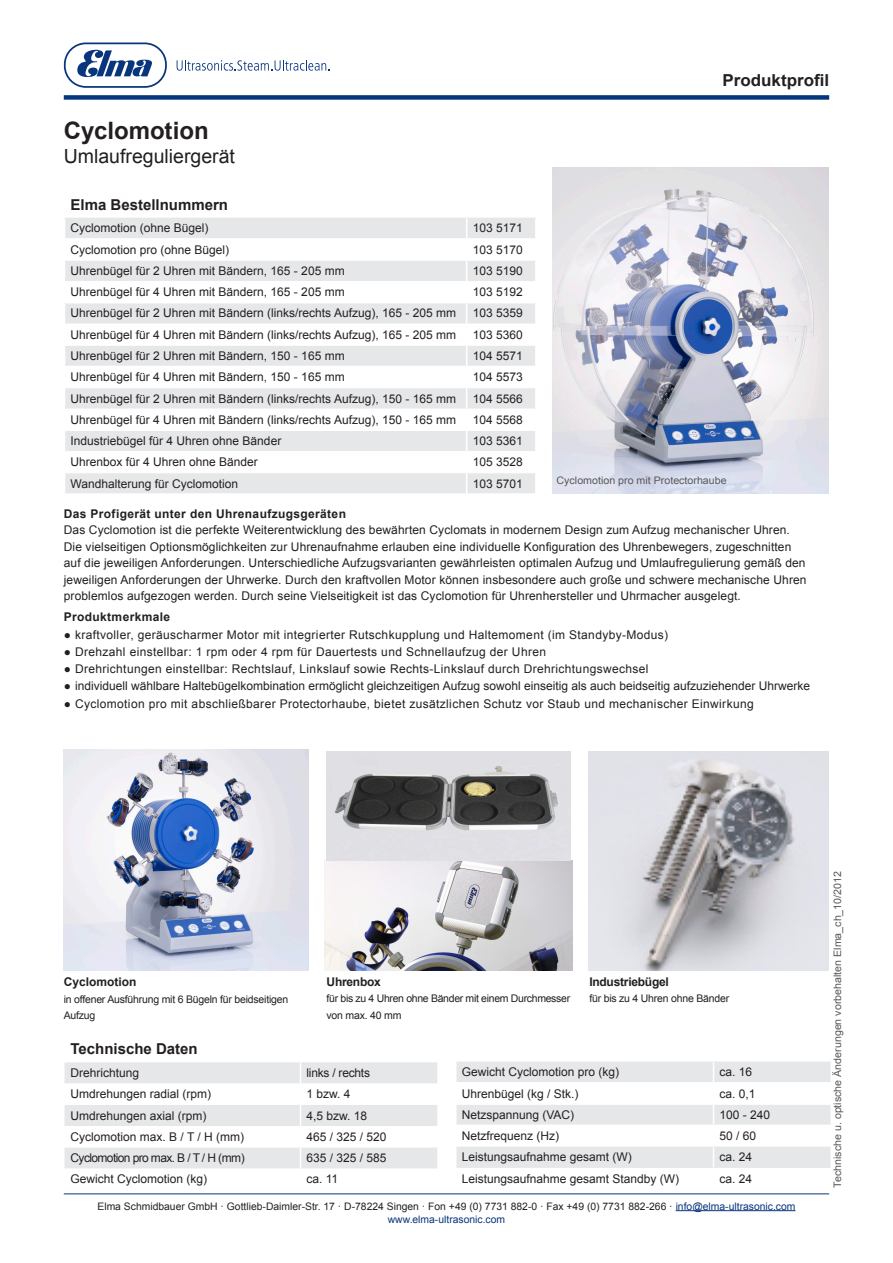
<style>
.page{position:relative;width:893px;height:1263px;background:#fff}
.page>*{position:absolute;margin:0;border:0;box-sizing:border-box;transform-origin:0 0}
.t1{font:700 24px "Arial";color:#231f20}
.t2{font:19.5px "Arial";color:#231f20}
.t3{font:700 16.5px "Arial";color:#231f20}
.t4{font:700 15px "Arial";color:#231f20}
.t5{font:12px/16.5px "Arial";color:#231f20}
.t6{font:12px "Arial";letter-spacing:.03em;color:#231f20}
.t7{font:700 12px "Arial";letter-spacing:.03em;color:#231f20}
.t8{font:12px "Arial";letter-spacing:-.05em;color:#231f20}
.t9{font:700 12px "Arial";letter-spacing:-.02em;color:#231f20}
.t10{font:12px "Arial";letter-spacing:-.02em;color:#231f20}
.t11{font:700 12px "Arial";color:#231f20}
.t12{font:10.5px/16.5px "Arial";letter-spacing:-.02em;color:#231f20}
.t13{font:10.35px/13.5px "Arial";color:#231f20;text-align:center}
.t14{font:10.35px "Arial";color:#57585a}
.s1{color:#08357c}
</style>
<div class="page">
<hr style="left:676px;top:1210px;width:119px;height:1px;background:#08357c">
<hr style="left:64px;top:1193px;width:765px;height:1px;background:#08367c">
<div style="left:64px;top:95px;width:765px;height:5px;background:#08367c"></div>
<svg style="left:64px;top:43px;width:103px;height:45px"></svg>
<svg style="left:177px;top:60px;width:153px;height:11px"></svg>
<svg style="left:65px;top:218px;width:470px;height:275px;fill:#e6e7e9"></svg>
<hr style="left:65px;top:238px;width:402px;height:2px;background:#fff">
<hr style="left:467px;top:238px;width:68px;height:2px;background:#fff">
<hr style="left:65px;top:302px;width:402px;height:1px;background:#fff">
<hr style="left:467px;top:302px;width:68px;height:1px;background:#fff">
<hr style="left:65px;top:366px;width:402px;height:1px;background:#fff">
<hr style="left:467px;top:366px;width:68px;height:1px;background:#fff">
<hr style="left:65px;top:429px;width:402px;height:2px;background:#fff">
<hr style="left:467px;top:429px;width:68px;height:2px;background:#fff">
<svg style="left:466px;top:218px;width:1px;height:275px"></svg>
<hr style="left:65px;top:260px;width:402px;height:1px;background:#fff">
<hr style="left:467px;top:260px;width:68px;height:1px;background:#fff">
<hr style="left:65px;top:281px;width:402px;height:1px;background:#fff">
<hr style="left:467px;top:281px;width:68px;height:1px;background:#fff">
<hr style="left:65px;top:324px;width:402px;height:1px;background:#fff">
<hr style="left:467px;top:324px;width:68px;height:1px;background:#fff">
<hr style="left:65px;top:345px;width:402px;height:1px;background:#fff">
<hr style="left:467px;top:345px;width:68px;height:1px;background:#fff">
<hr style="left:65px;top:387px;width:402px;height:1px;background:#fff">
<hr style="left:467px;top:387px;width:68px;height:1px;background:#fff">
<hr style="left:65px;top:409px;width:402px;height:1px;background:#fff">
<hr style="left:467px;top:409px;width:68px;height:1px;background:#fff">
<hr style="left:65px;top:451px;width:402px;height:1px;background:#fff">
<hr style="left:467px;top:451px;width:68px;height:1px;background:#fff">
<hr style="left:65px;top:472px;width:402px;height:1px;background:#fff">
<hr style="left:467px;top:472px;width:68px;height:1px;background:#fff">
<img style="left:553px;top:167px;width:275px;height:326px">
<img style="left:64px;top:750px;width:245px;height:220px">
<img style="left:589px;top:751px;width:239px;height:220px">
<img style="left:324px;top:860px;width:248px;height:111px">
<svg style="left:64px;top:1062px;width:373px;height:107px"></svg>
<svg style="left:456px;top:1061px;width:375px;height:107px"></svg>
<hr style="left:456px;top:1124px;width:257px;height:2px;background:#fff">
<hr style="left:713px;top:1124px;width:119px;height:2px;background:#fff">
<img style="left:327px;top:751px;width:244px;height:109px">
<p class="t1" style="left:64px;top:115px;width:146px">Cyclomotion</p>
<p class="t2" style="left:64px;top:143px;width:173px">Umlaufreguliergerät</p>
<p class="t4" style="left:71px;top:195px;width:159px">Elma Bestellnummern</p>
<p class="t5" style="left:71px;top:220px;width:140px">Cyclomotion (ohne Bügel)</p>
<p class="t5" style="left:473px;top:220px;width:52px">103 5171</p>
<p class="t5" style="left:71px;top:241px;width:160px">Cyclomotion pro (ohne Bügel)</p>
<p class="t5" style="left:473px;top:241px;width:52px">103 5170</p>
<p class="t5" style="left:71px;top:263px;width:276px">Uhrenbügel für 2 Uhren mit Bändern, 165 - 205 mm</p>
<p class="t5" style="left:473px;top:263px;width:52px">103 5190</p>
<p class="t5" style="left:71px;top:284px;width:276px">Uhrenbügel für 4 Uhren mit Bändern, 165 - 205 mm</p>
<p class="t5" style="left:473px;top:284px;width:52px">103 5192</p>
<p class="t5" style="left:71px;top:305px;width:387px">Uhrenbügel für 2 Uhren mit Bändern (links/rechts Aufzug), 165 - 205 mm</p>
<p class="t5" style="left:473px;top:305px;width:52px">103 5359</p>
<p class="t5" style="left:71px;top:326px;width:387px">Uhrenbügel für 4 Uhren mit Bändern (links/rechts Aufzug), 165 - 205 mm</p>
<p class="t5" style="left:473px;top:326px;width:52px">103 5360</p>
<p class="t5" style="left:71px;top:348px;width:276px">Uhrenbügel für 2 Uhren mit Bändern, 150 - 165 mm</p>
<p class="t5" style="left:473px;top:348px;width:52px">104 5571</p>
<p class="t5" style="left:71px;top:369px;width:276px">Uhrenbügel für 4 Uhren mit Bändern, 150 - 165 mm</p>
<p class="t5" style="left:473px;top:369px;width:52px">104 5573</p>
<p class="t5" style="left:71px;top:390px;width:387px">Uhrenbügel für 2 Uhren mit Bändern (links/rechts Aufzug), 150 - 165 mm</p>
<p class="t5" style="left:473px;top:390px;width:52px">104 5566</p>
<p class="t5" style="left:71px;top:411px;width:387px">Uhrenbügel für 4 Uhren mit Bändern (links/rechts Aufzug), 150 - 165 mm</p>
<p class="t5" style="left:473px;top:411px;width:52px">104 5568</p>
<p class="t5" style="left:71px;top:433px;width:212px">Industriebügel für 4 Uhren ohne Bänder</p>
<p class="t5" style="left:473px;top:433px;width:52px">103 5361</p>
<p class="t5" style="left:71px;top:454px;width:189px">Uhrenbox für 4 Uhren ohne Bänder</p>
<p class="t5" style="left:473px;top:454px;width:52px">105 3528</p>
<p class="t5" style="left:71px;top:475px;width:169px">Wandhalterung für Cyclomotion</p>
<p class="t5" style="left:473px;top:475px;width:52px">103 5701</p>
<h3 class="t3" style="left:722px;top:70px;width:108px">Produktprofil</h3>
<p class="t14" style="left:557px;top:473px;width:172px">Cyclomotion pro mit Protectorhaube</p>
<p class="t7" style="left:64px;top:506px;width:284px">Das Profigerät unter den Uhrenaufzugsgeräten</p>
<p class="t5" style="left:64px;top:522px;width:744px">Das Cyclomotion ist die perfekte Weiterentwicklung des bewährten Cyclomats in modernem Design zum Aufzug mechanischer Uhren.<br>Die vielseitigen Optionsmöglichkeiten zur Uhrenaufnahme erlauben eine individuelle Konfiguration des Uhrenbewegers, zugeschnitten auf die jeweiligen Anforderungen. Unterschiedliche Aufzugsvarianten gewährleisten optimalen Aufzug und Umlaufregulierung gemäß den jeweiligen Anforderungen der Uhrwerke. Durch den kraftvollen Motor können insbesondere auch große und schwere mechanische Uhren problemlos aufgezogen werden. Durch seine Vielseitigkeit ist das Cyclomotion für Uhrenhersteller und Uhrmacher ausgelegt.</p>
<p class="t7" style="left:64px;top:609px;width:108px">Produktmerkmale</p>
<p class="t6" style="left:64px;top:627px;width:606px">● kraftvoller, geräuscharmer Motor mit integrierter Rutschkupplung und Haltemoment (im Standyby-Modus)</p>
<p class="t6" style="left:64px;top:644px;width:484px">● Drehzahl einstellbar: 1 rpm oder 4 rpm für Dauertests und Schnellaufzug der Uhren</p>
<p class="t6" style="left:64px;top:661px;width:586px">● Drehrichtungen einstellbar: Rechtslauf, Linkslauf sowie Rechts-Linkslauf durch Drehrichtungswechsel</p>
<p class="t5" style="left:64px;top:678px;width:748px">● individuell wählbare Haltebügelkombination ermöglicht gleichzeitigen Aufzug sowohl einseitig als auch beidseitig aufzuziehender Uhrwerke</p>
<p class="t6" style="left:64px;top:696px;width:691px">● Cyclomotion pro mit abschließbarer Protectorhaube, bietet zusätzlichen Schutz vor Staub und mechanischer Einwirkung</p>
<p class="t11" style="left:64px;top:974px;width:74px">Cyclomotion</p>
<p class="t12" style="left:64px;top:991px;width:226px">in offener Ausführung mit 6 Bügeln für beidseitigen<br>Aufzug</p>
<p class="t9" style="left:327px;top:973px;width:56px">Uhrenbox</p>
<p class="t12" style="left:327px;top:990px;width:245px">für bis zu 4 Uhren ohne Bänder mit einem Durchmesser von max. 40 mm</p>
<p class="t9" style="left:589px;top:974px;width:81px">Industriebügel</p>
<p class="t12" style="left:589px;top:991px;width:141px">für bis zu 4 Uhren ohne Bänder</p>
<p class="t4" style="left:71px;top:1039px;width:129px">Technische Daten</p>
<p class="t5" style="left:71px;top:1065px;width:70px">Drehrichtung</p>
<p class="t10" style="left:306px;top:1065px;width:65px">links / rechts</p>
<p class="t5" style="left:71px;top:1086px;width:142px">Umdrehungen radial (rpm)</p>
<p class="t5" style="left:306px;top:1086px;width:46px">1 bzw. 4</p>
<p class="t5" style="left:71px;top:1107px;width:138px">Umdrehungen axial (rpm)</p>
<p class="t5" style="left:306px;top:1107px;width:62px">4,5 bzw. 18</p>
<p class="t5" style="left:71px;top:1128px;width:175px">Cyclomotion max. B / T / H (mm)</p>
<p class="t5" style="left:306px;top:1128px;width:82px">465 / 325 / 520</p>
<p class="t8" style="left:71px;top:1150px;width:176px">Cyclomotion pro max. B / T / H (mm)</p>
<p class="t5" style="left:306px;top:1150px;width:82px">635 / 325 / 585</p>
<p class="t5" style="left:71px;top:1171px;width:138px">Gewicht Cyclomotion (kg)</p>
<p class="t5" style="left:306px;top:1171px;width:33px">ca. 11</p>
<p class="t5" style="left:462px;top:1064px;width:159px">Gewicht Cyclomotion pro (kg)</p>
<p class="t5" style="left:719px;top:1064px;width:34px">ca. 16</p>
<p class="t5" style="left:462px;top:1085px;width:118px">Uhrenbügel (kg / Stk.)</p>
<p class="t5" style="left:719px;top:1085px;width:38px">ca. 0,1</p>
<p class="t5" style="left:462px;top:1106px;width:114px">Netzspannung (VAC)</p>
<p class="t5" style="left:719px;top:1106px;width:52px">100 - 240</p>
<p class="t5" style="left:462px;top:1128px;width:99px">Netzfrequenz (Hz)</p>
<p class="t5" style="left:719px;top:1128px;width:38px">50 / 60</p>
<p class="t5" style="left:462px;top:1149px;width:172px">Leistungsaufnahme gesamt (W)</p>
<p class="t5" style="left:719px;top:1149px;width:34px">ca. 24</p>
<p class="t5" style="left:462px;top:1170px;width:219px">Leistungsaufnahme gesamt Standby (W)</p>
<p class="t5" style="left:719px;top:1170px;width:34px">ca. 24</p>
<p class="t13" style="left:97px;top:1199px;width:699px">Elma Schmidbauer GmbH · Gottlieb-Daimler-Str. 17 · D-78224 Singen · Fon +49 (0) 7731 882-0 · Fax +49 (0) 7731 882-266 · <span class="s1">info@elma-ultrasonic.com www.elma-ultrasonic.com</span></p>
<p class="t14" style="left:831px;top:1187px;width:318px;rotate:-90deg">Technische u. optische Änderungen vorbehalten Elma_ch_10/2012</p>
</div>
